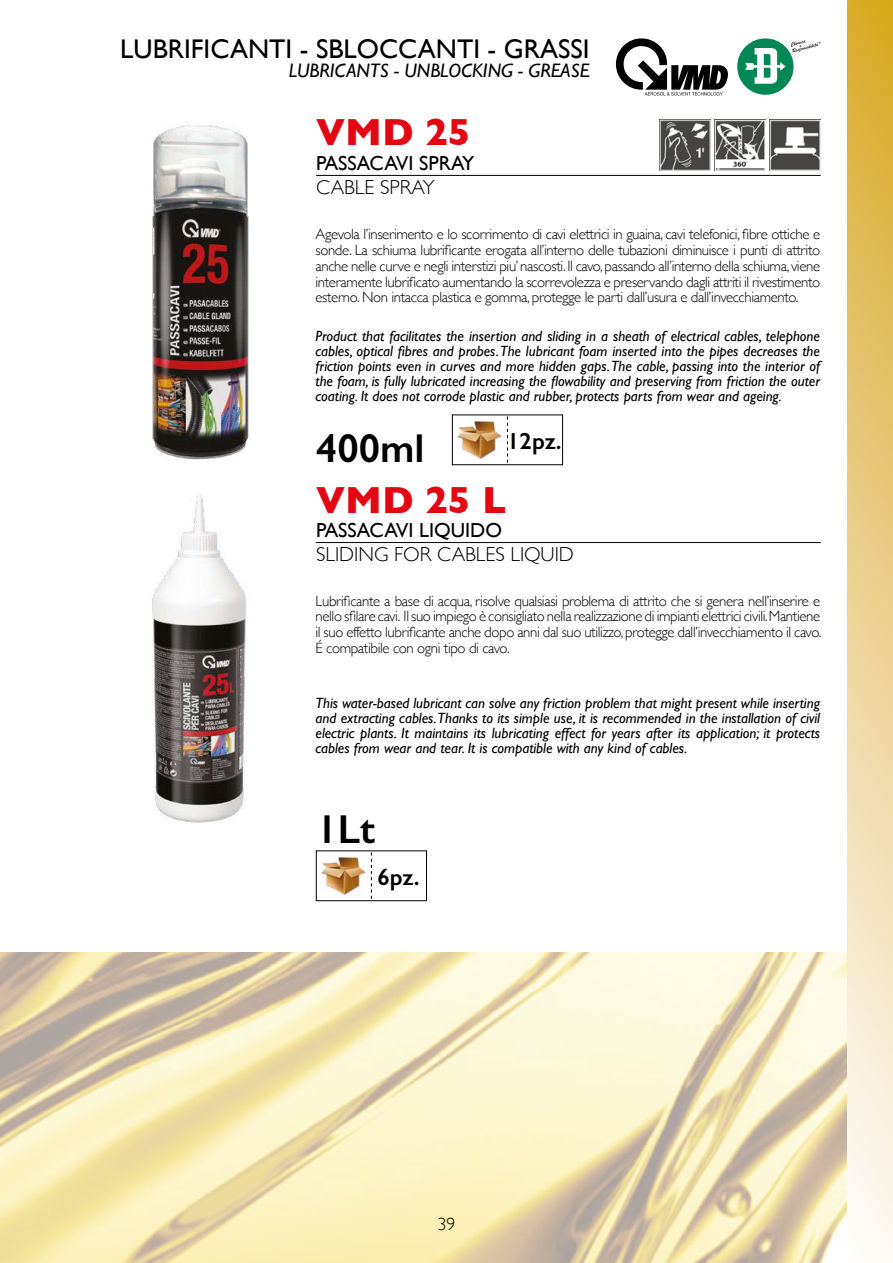
<style>
.page{position:relative;width:893px;height:1263px;background:#fff}
.page>*{position:absolute;margin:0;border:0;box-sizing:border-box;transform-origin:0 0}
.t1{font:600 40.5px "Gill Sans";color:#000}
.t2{font:700 38.4px "Gill Sans";color:#e30613}
.t3{font:27px "Gill Sans";color:#000}
.t4{font:600 23.4px "Gill Sans";color:#000}
.t5{font:300 20.25px "Gill Sans";color:#000}
.t6{font:20.25px "Gill Sans";color:#000}
.t7{font:italic 19.5px "Gill Sans";color:#000}
.t8{font:300 18px "Gill Sans";color:#000}
.t9{font:300 14.85px/15.8px "Gill Sans";letter-spacing:-.025em;color:#000;text-align:justify}
.t10{font:italic 14.85px/15px "Gill Sans";color:#000;text-align:justify}
</style>
<div class="page">
<img style="left:152px;top:125px;width:97px;height:335px">
<img style="left:152px;top:494px;width:95px;height:329px">
<img style="left:0;top:953px;width:848px;height:310px">
<div style="left:848px;top:0;width:45px;height:1263px;background:linear-gradient(to bottom,#d9aa2a,#fffcfe)"></div>
<img style="left:715px;top:119px;width:51px;height:51px">
<img style="left:660px;top:119px;width:51px;height:51px">
<img style="left:770px;top:119px;width:51px;height:51px">
<img style="left:457px;top:419px;width:45px;height:41px">
<div style="left:452px;top:415px;width:111px;height:50px;border:1px solid #000"></div>
<svg style="left:507px;top:417px;width:1px;height:46px"></svg>
<hr style="left:316px;top:175px;width:505px;height:1px;background:#000">
<hr style="left:316px;top:542px;width:505px;height:1px;background:#000">
<img style="left:321px;top:855px;width:45px;height:41px">
<div style="left:316px;top:851px;width:111px;height:50px;border:1px solid #000"></div>
<svg style="left:371px;top:852px;width:1px;height:47px"></svg>
<svg style="left:616px;top:38px;width:112px;height:58px"></svg>
<svg style="left:737px;top:38px;width:84px;height:57px"></svg>
<h3 class="t3" style="left:120px;top:33px;width:471px">LUBRIFICANTI - SBLOCCANTI - GRASSI</h3>
<h3 class="t7" style="left:289px;top:59px;width:302px">LUBRICANTS - UNBLOCKING - GREASE</h3>
<h2 class="t2" style="left:316px;top:102px;width:156px">VMD 25</h2>
<h3 class="t6" style="left:316px;top:151px;width:160px">PASSACAVI SPRAY</h3>
<h3 class="t5" style="left:316px;top:171px;width:120px">CABLE SPRAY</h3>
<p class="t9" style="left:315px;top:226px;width:506px">Agevola l’inserimento e lo scorrimento di cavi elettrici in guaina, cavi telefonici, fibre ottiche e sonde. La schiuma lubrificante erogata all’interno delle tubazioni diminuisce i punti di attrito anche nelle curve e negli interstizi piu’ nascosti. Il cavo, passando all’interno della schiuma, viene interamente lubrificato aumentando la scorrevolezza e preservando dagli attriti il rivestimento esterno. Non intacca plastica e gomma, protegge le parti dall’usura e dall’invecchiamento.</p>
<p class="t10" style="left:315px;top:329px;width:506px">Product that facilitates the insertion and sliding in a sheath of electrical cables, telephone cables, optical fibres and probes. The lubricant foam inserted into the pipes decreases the friction points even in curves and more hidden gaps. The cable, passing into the interior of the foam, is fully lubricated increasing the flowability and preserving from friction the outer coating. It does not corrode plastic and rubber, protects parts from wear and ageing.</p>
<h1 class="t1" style="left:316px;top:424px;width:110px">400ml</h1>
<h3 class="t4" style="left:507px;top:427px;width:56px">12pz.</h3>
<h2 class="t2" style="left:316px;top:469px;width:192px">VMD 25 L</h2>
<h3 class="t6" style="left:316px;top:518px;width:188px">PASSACAVI LIQUIDO</h3>
<h3 class="t5" style="left:316px;top:539px;width:259px">SLIDING FOR CABLES LIQUID</h3>
<p class="t9" style="left:315px;top:592px;width:507px">Lubrificante a base di acqua, risolve qualsiasi problema di attrito che si genera nell’inserire e nello sfilare cavi. Il suo impiego è consigliato nella realizzazione di impianti elettrici civili.Mantiene il suo effetto lubrificante anche dopo anni dal suo utilizzo, protegge dall’invecchiamento il cavo.<br>É compatibile con ogni tipo di cavo.</p>
<p class="t10" style="left:315px;top:695px;width:506px">This water-based lubricant can solve any friction problem that might present while inserting and extracting cables.Thanks to its simple use, it is recommended in the installation of civil electric plants. It maintains its lubricating effect for years after its application; it protects cables from wear and tear. It is compatible with any kind of cables.</p>
<h1 class="t1" style="left:316px;top:805px;width:60px">1Lt</h1>
<h3 class="t4" style="left:377px;top:862px;width:44px">6pz.</h3>
<p class="t8" style="left:437px;top:1210px;width:19px">39</p>
</div>
